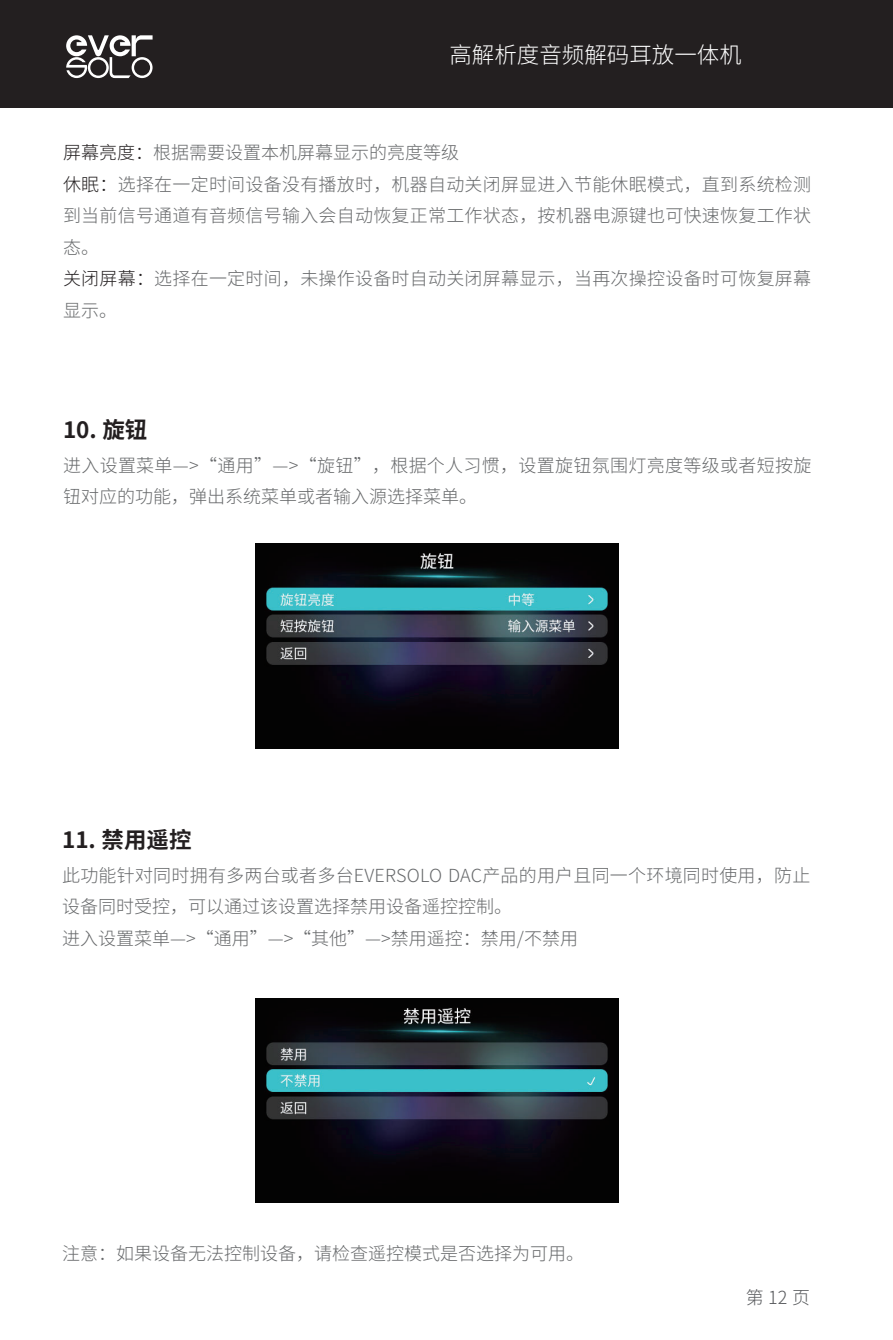
<style>
.page{position:relative;width:893px;height:1340px;background:#fff}
.page>*{position:absolute;margin:0;border:0;box-sizing:border-box;transform-origin:0 0}
.t1{font:300 22.5px "Source Han Sans CN";color:#fff}
.t2{font:700 22.5px "Source Han Sans CN";color:#231f20}
.t3{font:300 18px/31.5px "Source Han Sans CN";letter-spacing:.015em;color:#67696b}
.t4{font:300 18px "Source Han Sans CN";color:#585b5d}
.s1{color:#231f20}
</style>
<div class="page">
<div style="left:0;top:0;width:893px;height:108px;background:#231f20"></div>
<svg style="left:66px;top:35px;width:87px;height:43px"></svg>
<img style="left:256px;top:998px;width:363px;height:204px">
<img style="left:255px;top:544px;width:363px;height:204px">
<p class="t1" style="left:449px;top:42px;width:294px">高解析度音频解码耳放一体机</p>
<p class="t3" style="left:63px;top:137px;width:750px"><span class="s1">屏幕亮度：</span>根据需要设置本机屏幕显示的亮度等级<br><span class="s1">休眠：</span>选择在一定时间设备没有播放时，机器自动关闭屏显进入节能休眠模式，直到系统检测到当前信号通道有音频信号输入会自动恢复正常工作状态，按机器电源键也可快速恢复工作状态。<br><span class="s1">关闭屏幕：</span>选择在一定时间，未操作设备时自动关闭屏幕显示，当再次操控设备时可恢复屏幕显示。</p>
<p class="t2" style="left:63px;top:417px;width:86px">10. 旋钮</p>
<p class="t3" style="left:63px;top:450px;width:750px">进入设置菜单—&gt;“通用”—&gt;“旋钮”，根据个人习惯，设置旋钮氛围灯亮度等级或者短按旋钮对应的功能，弹出系统菜单或者输入源选择菜单。</p>
<p class="t2" style="left:62px;top:826px;width:131px">11. 禁用遥控</p>
<p class="t3" style="left:62px;top:859px;width:750px">此功能针对同时拥有多两台或者多台EVERSOLO DAC产品的用户且同一个环境同时使用，防止设备同时受控，可以通过该设置选择禁用设备遥控控制。<br>进入设置菜单—&gt;“通用”—&gt;“其他”—&gt;禁用遥控：禁用/不禁用</p>
<p class="t3" style="left:62px;top:1237px;width:523px">注意：如果设备无法控制设备，请检查遥控模式是否选择为可用。</p>
<p class="t4" style="left:746px;top:1287px;width:66px">第12页</p>
</div>
